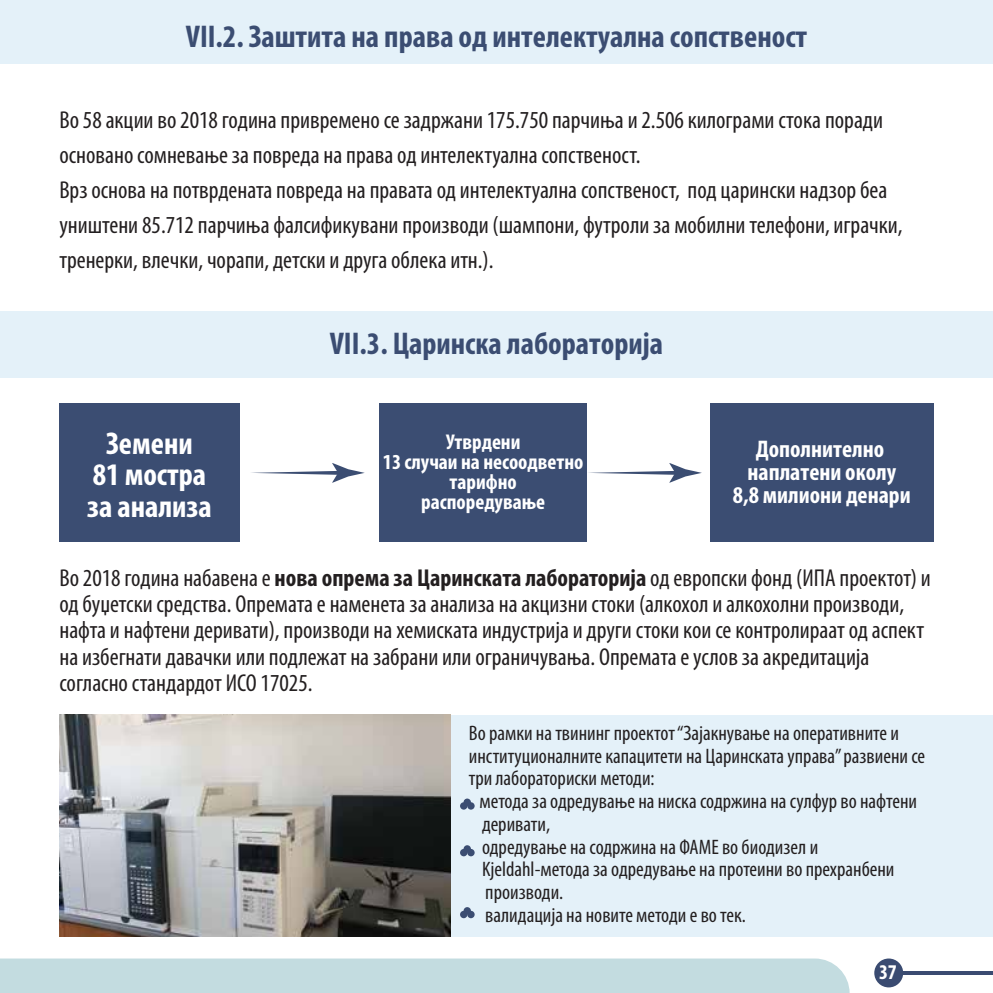
<style>
.page{position:relative;width:993px;height:993px;background:#fff}
.page>*{position:absolute;margin:0;border:0;box-sizing:border-box;transform-origin:0 0}
.t1{font:700 condensed 31.5px "Myriad Pro";color:#3b4d72}
.t2{font:700 condensed 31.5px/31.5px "Myriad Pro";color:#fff;text-align:center}
.t3{font:condensed 24.5px/35px "Myriad Pro";color:#231f20}
.t4{font:700 condensed 24.15px/22.6px "Myriad Pro";color:#fff;text-align:center}
.t5{font:700 condensed 21.35px/20.1px "Myriad Pro";color:#fff;text-align:center}
.t6{font:condensed 21px "Myriad Pro";color:#231f20}
.t7{font:700 condensed 21px "Myriad Pro";color:#fff}
.s1{font-weight:700}
</style>
<div class="page">
<div style="left:450px;top:714px;width:542px;height:222px;background:#e4f1f9"></div>
<svg style="left:902px;top:970px;width:90px;height:4px"></svg>
<div style="left:874px;top:958px;width:28px;height:29px;background:#3a4b71;border-radius:50%"></div>
<div style="left:0;top:958px;width:849px;height:34px;background:#c3dce0"></div>
<div style="left:0;top:0;width:992px;height:64px;background:#e4f1f9"></div>
<div style="left:0;top:311px;width:992px;height:67px;background:#e4f1f9"></div>
<div style="left:59px;top:403px;width:180px;height:139px;background:#3b4d72"></div>
<div style="left:379px;top:403px;width:208px;height:139px;background:#3b4d72"></div>
<div style="left:709px;top:403px;width:224px;height:139px;background:#3b4d72"></div>
<svg style="left:251px;top:463px;width:113px;height:19px"></svg>
<svg style="left:588px;top:463px;width:113px;height:19px"></svg>
<img style="left:59px;top:714px;width:391px;height:222px">
<div style="left:463px;top:798px;width:8px;height:7px;background:#3b4d72;border-radius:50%"></div>
<div style="left:467px;top:802px;width:7px;height:7px;background:#3b4d72;border-radius:50%"></div>
<div style="left:460px;top:802px;width:7px;height:7px;background:#3b4d72;border-radius:50%"></div>
<svg style="left:463px;top:844px;width:8px;height:8px"></svg>
<div style="left:467px;top:848px;width:7px;height:8px;background:#3b4d72;border-radius:50%"></div>
<div style="left:460px;top:848px;width:7px;height:8px;background:#3b4d72;border-radius:50%"></div>
<svg style="left:463px;top:906px;width:8px;height:8px"></svg>
<div style="left:467px;top:910px;width:7px;height:7px;background:#3b4d72;border-radius:50%"></div>
<div style="left:460px;top:910px;width:7px;height:7px;background:#3b4d72;border-radius:50%"></div>
<p class="t1" style="left:186px;top:16px;width:622px">VII.2. Заштита на права од интелектуална сопственост</p>
<p class="t3" style="left:59px;top:102px;width:844px">Во 58 акции во 2018 година привремено се задржани 175.750 парчиња и 2.506 килограми стока поради основано сомневање за повреда на права од интелектуална сопственост.<br>Врз основа на потврдената повреда на правата од интелектуална сопственост, под царински надзор беа уништени 85.712 парчиња фалсификувани производи (шампони, футроли за мобилни телефони, играчки, тренерки, влечки, чорапи, детски и друга облека итн.).</p>
<p class="t1" style="left:329px;top:323px;width:335px">VII.3. Царинска лабораторија</p>
<p class="t2" style="left:87px;top:427px;width:126px">Земени<br>81 мостра за анализа</p>
<p class="t5" style="left:383px;top:431px;width:202px">Утврдени<br>13 случаи на несоодветно тарифно<br>распоредување</p>
<p class="t4" style="left:732px;top:437px;width:179px">Дополнително наплатени околу<br>8,8 милиони денари</p>
<p class="t3" style="left:59px;top:564px;width:872px;line-height:26.2px">Во 2018 година набавена е <span class="s1">нова опрема за Царинската лабораторија</span> од европски фонд (ИПА проектот) и од буџетски средства. Опремата е наменета за анализа на акцизни стоки (алкохол и алкохолни производи, нафта и нафтени деривати), производи на хемиската индустрија и други стоки кои се контролираат од аспект на избегнати давачки или подлежат на забрани или ограничувања. Опремата е услов за акредитација согласно стандардот ИСО 17025.</p>
<p class="t6" style="left:468px;top:720px;width:431px">Во рамки на твининг проектот “Зајакнување на оперативните и</p>
<p class="t6" style="left:468px;top:742px;width:458px">институционалните кaпацитети на Царинската управа” развиени се</p>
<p class="t6" style="left:468px;top:765px;width:187px">три лабораториски методи:</p>
<p class="t6" style="left:479px;top:788px;width:439px">метода за одредување на ниска содржина на сулфур во нафтени</p>
<p class="t6" style="left:482px;top:811px;width:70px">деривати,</p>
<p class="t6" style="left:482px;top:833px;width:337px">одредување на содржина на ФАМЕ во биодизел и</p>
<p class="t6" style="left:482px;top:856px;width:414px">Kjeldahl-метода за одредување на протеини во прехранбени</p>
<p class="t6" style="left:485px;top:879px;width:79px">производи.</p>
<p class="t6" style="left:485px;top:902px;width:262px">валидација на новите методи е во тек.</p>
<p class="t7" style="left:878px;top:958px;width:19px">37</p>
</div>
